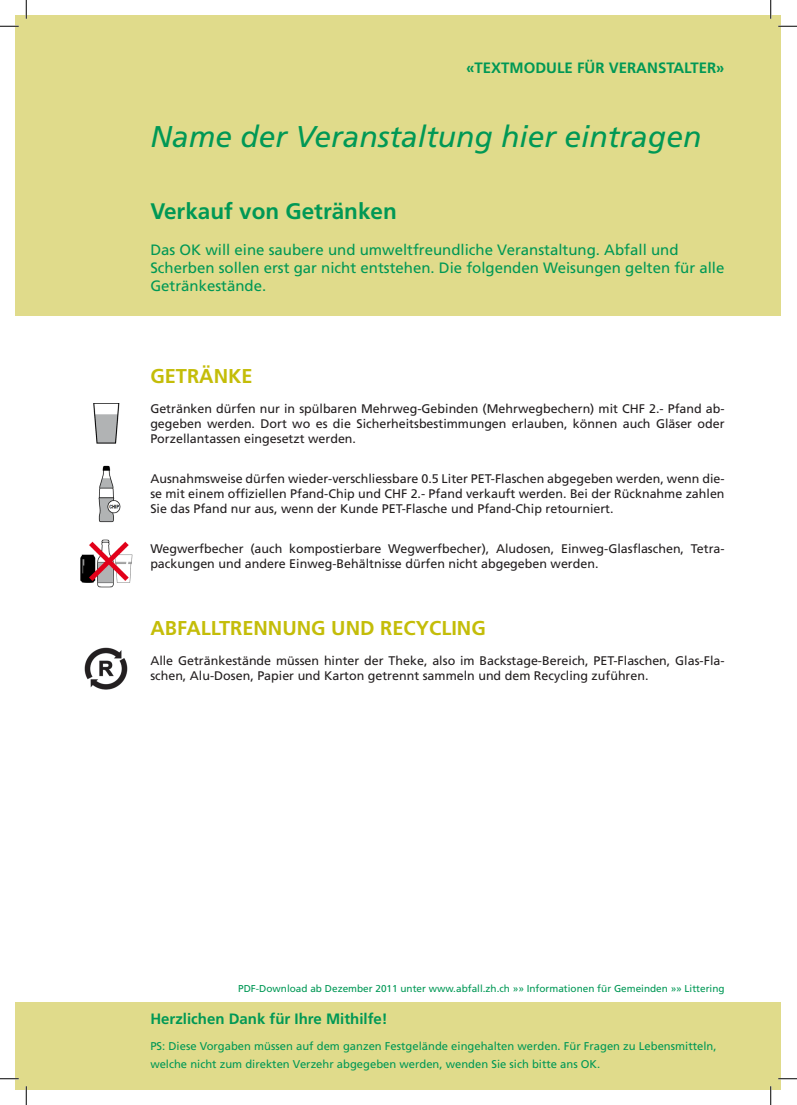
<style>
.page{position:relative;width:797px;height:1105px;background:#fff}
.page>*{position:absolute;margin:0;border:0;box-sizing:border-box;transform-origin:0 0}
.t1{font:italic 30px "Frutiger LT";color:#009855}
.t2{font:700 22.5px "Frutiger LT";color:#009855}
.t3{font:700 20px "Frutiger LT";color:#c4bd09}
.t4{font:15px/18px "Frutiger LT";color:#009855}
.t5{font:700 15px "Frutiger LT";color:#009855}
.t6{font:12.5px/15px "Frutiger LT";color:#231f20;text-align:justify}
.t7{font:11.25px/18px "Frutiger LT";color:#009855}
.t8{font:10px "Frutiger LT";color:#009855}
</style>
<div class="page">
<img style="left:85px;top:647px;width:42px;height:42px">
<div style="left:16px;top:16px;width:765px;height:300px;background:#e0db8b"></div>
<img style="left:93px;top:403px;width:26px;height:41px">
<img style="left:98px;top:465px;width:23px;height:58px">
<img style="left:80px;top:539px;width:52px;height:49px">
<div style="left:16px;top:1002px;width:765px;height:87px;background:#e0db8b"></div>
<svg style="left:0;top:25px;width:19px;height:2px"></svg>
<svg style="left:778px;top:25px;width:19px;height:2px"></svg>
<svg style="left:0;top:1078px;width:19px;height:1px"></svg>
<svg style="left:778px;top:1078px;width:19px;height:1px"></svg>
<svg style="left:25px;top:0;width:2px;height:19px"></svg>
<svg style="left:25px;top:1086px;width:2px;height:19px"></svg>
<svg style="left:770px;top:0;width:1px;height:19px"></svg>
<svg style="left:770px;top:1086px;width:1px;height:19px"></svg>
<p class="t5" style="left:466px;top:59px;width:260px">«TEXTMODULE FÜR VERANSTALTER»</p>
<p class="t1" style="left:150px;top:119px;width:552px">Name der Veranstaltung hier eintragen</p>
<p class="t2" style="left:150px;top:197px;width:248px">Verkauf von Getränken</p>
<p class="t4" style="left:150px;top:240px;width:575px">Das OK will eine saubere und umweltfreundliche Veranstaltung. Abfall und<br>Scherben sollen erst gar nicht entstehen. Die folgenden Weisungen gelten für alle<br>Getränkestände.</p>
<p class="t3" style="left:150px;top:364px;width:104px">GETRÄNKE</p>
<p class="t6" style="left:150px;top:401px;width:576px">Getränken dürfen nur in spülbaren Mehrweg-Gebinden (Mehrwegbechern) mit CHF 2.- Pfand ab&shy;gegeben werden. Dort wo es die Sicherheitsbestimmungen erlauben, können auch Gläser oder Porzellantassen eingesetzt werden.</p>
<p class="t6" style="left:150px;top:471px;width:576px">Ausnahmsweise dürfen wieder-verschliessbare 0.5 Liter PET-Flaschen abgegeben werden, wenn die&shy;se mit einem offiziellen Pfand-Chip und CHF 2.- Pfand verkauft werden. Bei der Rücknahme zahlen Sie das Pfand nur aus, wenn der Kunde PET-Flasche und Pfand-Chip retourniert.</p>
<p class="t6" style="left:150px;top:541px;width:576px">Wegwerfbecher (auch kompostierbare Wegwerfbecher), Aludosen, Einweg-Glasflaschen, Tetra&shy;packungen und andere Einweg-Behältnisse dürfen nicht abgegeben werden.</p>
<p class="t3" style="left:150px;top:617px;width:337px">ABFALLTRENNUNG UND RECYCLING</p>
<p class="t6" style="left:150px;top:654px;width:576px">Alle Getränkestände müssen hinter der Theke, also im Backstage-Bereich, PET-Flaschen, Glas-Fla&shy;schen, Alu-Dosen, Papier und Karton getrennt sammeln und dem Recycling zuführen.</p>
<p class="t8" style="left:238px;top:982px;width:488px">PDF-Download ab Dezember 2011 unter www.abfall.zh.ch »» Informationen für Gemeinden »» Littering</p>
<p class="t5" style="left:150px;top:1010px;width:239px">Herzlichen Dank für Ihre Mithilfe!</p>
<p class="t7" style="left:150px;top:1037px;width:567px">PS: Diese Vorgaben müssen auf dem ganzen Festgelände eingehalten werden. Für Fragen zu Lebensmitteln, welche nicht zum direkten Verzehr abgegeben werden, wenden Sie sich bitte ans OK.</p>
</div>
